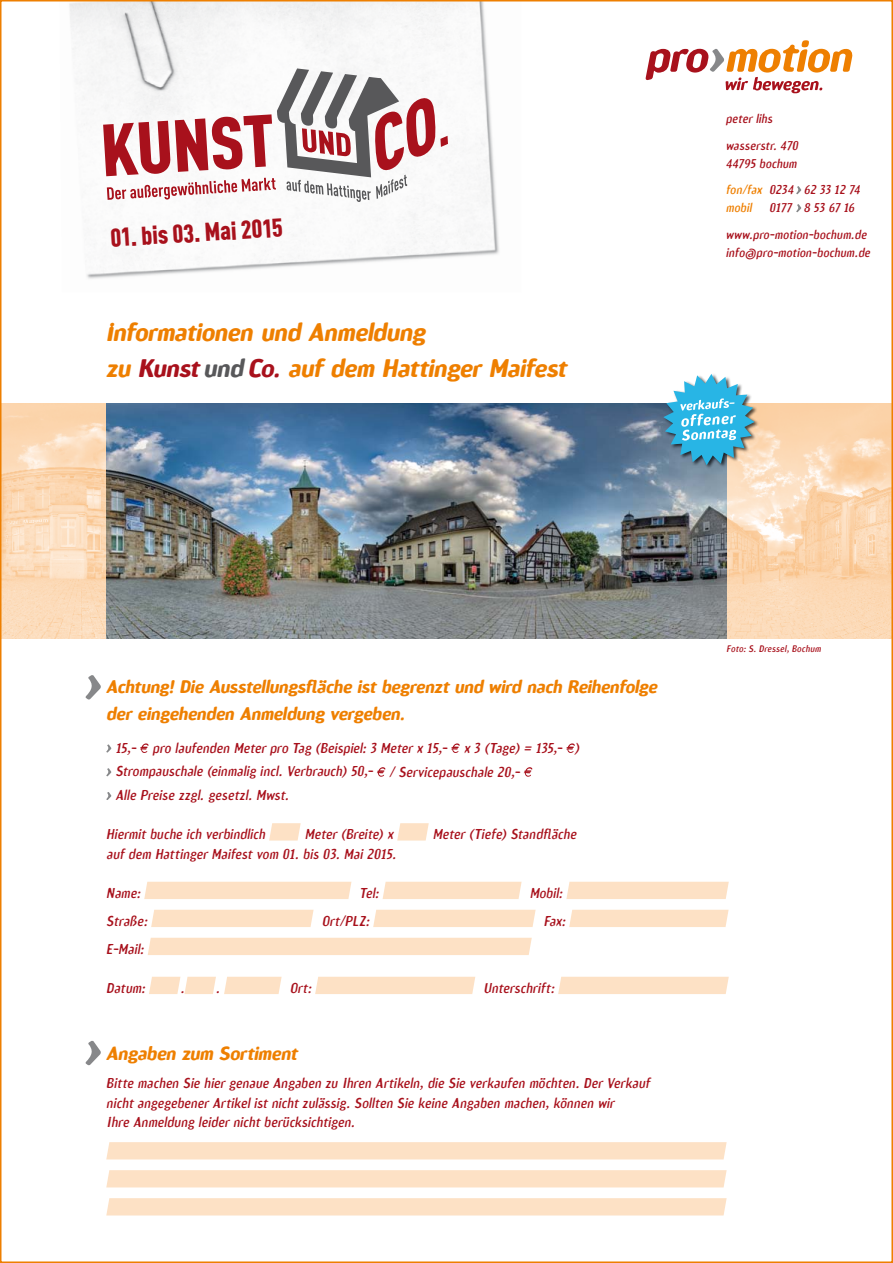
<style>
.page{position:relative;width:893px;height:1263px;background:#fff}
.page>*{position:absolute;margin:0;border:0;box-sizing:border-box;transform-origin:0 0}
.t1{font:900 25.5px "DIN Cond";color:#a8111c}
.t2{font:italic 700 24px/36px "Amoebia";color:#ee7f00}
.t3{font:italic 700 18px "Amoebia";color:#ee7f00}
.t4{font:italic 700 17.25px/27px "Amoebia";color:#ee7f00}
.t5{font:italic 13.5px/23.7px "Amoebia Sans";color:#a8111c}
.t6{font:italic 12px/18px "Amoebia Sans";color:#a8111c}
.t7{font:italic 12px/18px "Amoebia Sans";color:#ee7f00}
.t8{font:italic 9px "Amoebia Sans";color:#a8111c}
.s1{color:#a8111c}
.s2{color:#58585a}
</style>
<div class="page">
<img style="left:69px;top:3px;width:430px;height:276px">
<svg style="left:645px;top:40px;width:208px;height:53px"></svg>
<svg style="left:796px;top:186px;width:5px;height:8px"></svg>
<svg style="left:796px;top:204px;width:5px;height:8px"></svg>
<img style="left:3px;top:404px;width:887px;height:235px">
<img style="left:106px;top:404px;width:621px;height:235px">
<svg style="left:103px;top:68px;width:345px;height:135px"></svg>
<div style="left:663px;top:373px;width:96px;height:97px;background:#000;opacity:.7"></div>
<svg style="left:663px;top:374px;width:92px;height:91px"></svg>
<svg style="left:106px;top:744px;width:5px;height:9px"></svg>
<svg style="left:140px;top:743px;width:9px;height:10px"></svg>
<svg style="left:451px;top:743px;width:9px;height:10px"></svg>
<svg style="left:566px;top:743px;width:9px;height:10px"></svg>
<svg style="left:106px;top:768px;width:5px;height:8px"></svg>
<svg style="left:377px;top:767px;width:9px;height:10px"></svg>
<svg style="left:523px;top:767px;width:10px;height:10px"></svg>
<svg style="left:106px;top:792px;width:5px;height:8px"></svg>
<svg style="left:269px;top:823px;width:32px;height:17px"></svg>
<svg style="left:397px;top:823px;width:32px;height:17px"></svg>
<div style="left:144px;top:882px;width:207px;height:17px;background:#fde1c5"></div>
<div style="left:383px;top:882px;width:139px;height:17px;background:#fde1c5"></div>
<div style="left:566px;top:882px;width:163px;height:17px;background:#fde1c5"></div>
<div style="left:151px;top:910px;width:163px;height:17px;background:#fde1c5"></div>
<div style="left:373px;top:910px;width:163px;height:17px;background:#fde1c5"></div>
<div style="left:569px;top:910px;width:160px;height:17px;background:#fde1c5"></div>
<div style="left:148px;top:938px;width:384px;height:17px;background:#fde1c5"></div>
<svg style="left:149px;top:977px;width:67px;height:17px"></svg>
<svg style="left:224px;top:977px;width:58px;height:17px"></svg>
<div style="left:315px;top:977px;width:160px;height:17px;background:#fde1c5"></div>
<div style="left:558px;top:977px;width:171px;height:17px;background:#fde1c5"></div>
<div style="left:106px;top:1142px;width:621px;height:17px;background:#fde1c5"></div>
<div style="left:106px;top:1170px;width:621px;height:17px;background:#fde1c5"></div>
<div style="left:106px;top:1198px;width:621px;height:17px;background:#fde1c5"></div>
<svg style="left:85px;top:675px;width:16px;height:25px"></svg>
<svg style="left:85px;top:1040px;width:16px;height:25px"></svg>
<h1 class="t1" style="left:110px;top:221px;width:174px;rotate:-3deg">01. bis 03. Mai 2015</h1>
<h2 class="t2" style="left:106px;top:315px;width:466px">Informationen und Anmeldung<br>zu <span class="s1">Kunst</span> <span class="s2">und</span> <span class="s1">Co.</span> auf dem Hattinger Maifest</h2>
<p class="t6" style="left:726px;top:110px;width:51px">peter lihs</p>
<p class="t6" style="left:726px;top:136px;width:76px">wasserstr. 470<br>44795 bochum</p>
<p class="t7" style="left:726px;top:181px;width:138px">fon/fax <span class="s1">0234 62 33 12 74 </span>mobil</p>
<p class="t6" style="left:769px;top:199px;width:89px">0177 8 53 67 16</p>
<p class="t6" style="left:726px;top:225px;width:148px">www.pro-motion-bochum.de info@pro-motion-bochum.de</p>
<p class="t4" style="left:106px;top:674px;width:555px">Achtung! Die Ausstellungsfläche ist begrenzt und wird nach Reihenfolge der eingehenden Anmeldung vergeben.</p>
<p class="t5" style="left:115px;top:736px;width:468px">15,- pro laufenden Meter pro Tag (Beispiel: 3 Meter x 15,- x 3 (Tage) = 135,- )<br>Strompauschale (einmalig incl. Verbrauch) 50,- / Servicepauschale 20,-<br>Alle Preise zzgl. gesetzl. Mwst.</p>
<p class="t5" style="left:106px;top:822px;width:163px">Hiermit buche ich verbindlich</p>
<p class="t5" style="left:305px;top:822px;width:93px">Meter (Breite) x</p>
<p class="t5" style="left:433px;top:822px;width:148px">Meter (Tiefe) Standfläche</p>
<p class="t5" style="left:106px;top:842px;width:294px">auf dem Hattinger Maifest vom 01. bis 03. Mai 2015.</p>
<p class="t5" style="left:106px;top:881px;width:38px">Name:</p>
<p class="t5" style="left:360px;top:881px;width:23px">Tel:</p>
<p class="t5" style="left:530px;top:881px;width:37px">Mobil:</p>
<p class="t5" style="left:106px;top:909px;width:45px">Straße:</p>
<p class="t5" style="left:322px;top:909px;width:52px">Ort/PLZ:</p>
<p class="t5" style="left:544px;top:909px;width:26px">Fax:</p>
<p class="t5" style="left:106px;top:937px;width:42px">E-Mail:</p>
<p class="t5" style="left:106px;top:976px;width:43px">Datum:</p>
<p class="t5" style="left:180px;top:976px;width:8px">.</p>
<p class="t5" style="left:216px;top:976px;width:8px">.</p>
<p class="t5" style="left:290px;top:976px;width:26px">Ort:</p>
<p class="t5" style="left:483px;top:976px;width:75px">Unterschrift:</p>
<h3 class="t3" style="left:106px;top:1044px;width:196px">Angaben zum Sortiment</h3>
<p class="t5" style="left:106px;top:1073px;width:548px;line-height:19.5px">Bitte machen Sie hier genaue Angaben zu Ihren Artikeln, die Sie verkaufen möchten. Der Verkauf nicht angegebener Artikel ist nicht zulässig. Sollten Sie keine Angaben machen, können wir<br>Ihre Anmeldung leider nicht berücksichtigen.</p>
<p class="t8" style="left:727px;top:643px;width:97px">Foto: S. Dressel, Bochum</p>
</div>
